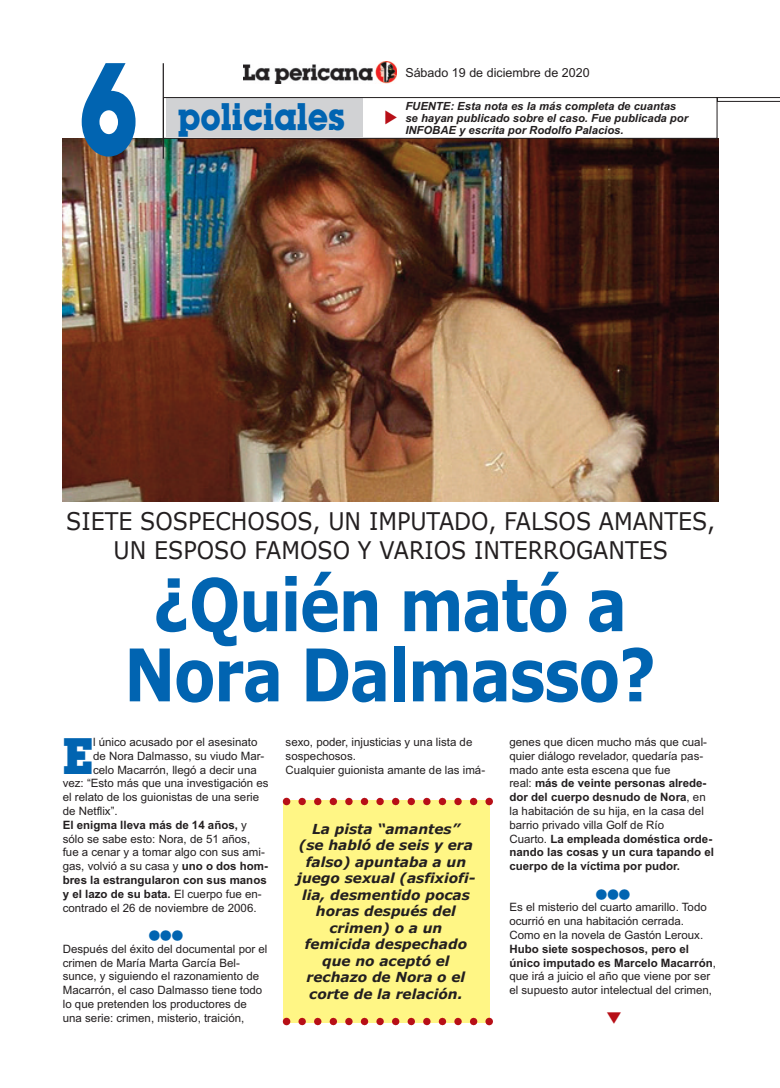
<style>
.page{position:relative;width:780px;height:1088px;background:#fff}
.page>*{position:absolute;margin:0;border:0;box-sizing:border-box;transform-origin:0 0}
.t1{font:700 113.38px "Lubalin";color:#0164b1;scale:.78 1}
.t2{font:700 72.62px/70.1px "Verdana";letter-spacing:-.025em;color:#0164b1;text-align:center;scale:.83 1}
.t3{font:700 44.88px "Lubalin";color:#0164b1}
.t4{font:700 33.62px "Lubalin";color:#0164b1;scale:.86 1}
.t5{font:24.25px/29.1px "Verdana";color:#231f20;text-align:center;scale:.91 1}
.t6{font:italic 700 13.75px/16.5px "Verdana";color:#231f20;text-align:center}
.t7{font:12.5px "Arial";color:#231f20}
.t8{font:11.5px/13.8px "Arial";color:#231f20}
.t9{font:700 11.5px "Arial";color:#231f20}
.t10{font:11.38px "Zapf Dingbats IT Cby BT";color:#0164b1}
.t11{font:italic 700 11.25px/12.2px "Arial";color:#231f20}
.s1{font-weight:400}
.s2{font-weight:700}
</style>
<div class="page">
<img style="left:63px;top:139px;width:655px;height:362px">
<div style="left:165px;top:97px;width:197px;height:40px;background:#d1d2d4"></div>
<div style="left:283px;top:800px;width:206px;height:223px;background:#fff685"></div>
<svg style="left:283px;top:798px;width:210px;height:7px"></svg>
<svg style="left:283px;top:1018px;width:210px;height:7px"></svg>
<div style="left:163px;top:97px;width:554px;height:42px;border:1px solid #231f20"></div>
<svg style="left:717px;top:97px;width:63px;height:5px"></svg>
<img style="left:244px;top:61px;width:152px;height:23px">
<hr style="left:163px;top:63px;width:1px;height:96px;background:#231f20">
<h1 class="t1" style="left:79px;top:49px;width:77px">6</h1>
<h3 class="t4" style="left:178px;top:99px;width:196px">policiales</h3>
<p class="t7" style="left:405px;top:65px;width:186px">Sábado 19 de diciembre de 2020</p>
<p class="t11" style="left:405px;top:100px;width:284px">FUENTE: Esta nota es la más completa de cuantas se hayan publicado sobre el caso. Fue publicada por<br>INFOBAE y escrita por Rodolfo Palacios.</p>
<h3 class="t5" style="left:66px;top:506px;width:714px">SIETE SOSPECHOSOS, UN IMPUTADO, FALSOS AMANTES,<br>UN ESPOSO FAMOSO Y VARIOS INTERROGANTES</h3>
<h2 class="t2" style="left:124px;top:567px;width:642px">¿Quién mató a<br>Nora Dalmasso?</h2>
<p class="t8" style="left:93px;top:735px;width:166px">l único acusado por el asesinato</p>
<p class="t8" style="left:93px;top:749px;width:173px">de Nora Dalmasso, su viudo Mar-</p>
<p class="t8" style="left:93px;top:763px;width:165px">celo Macarrón, llegó a decir una</p>
<p class="t8" style="left:63px;top:776px;width:207px">vez: “Esto más que una investigación es</p>
<p class="t8" style="left:63px;top:790px;width:198px">el relato de los guionistas de una serie</p>
<p class="t8" style="left:63px;top:804px;width:56px">de Netflix”.</p>
<p class="t9" style="left:63px;top:818px;width:186px">El enigma lleva más de 14 años, <span class="s1">y</span></p>
<p class="t8" style="left:63px;top:832px;width:189px">sólo se sabe esto: Nora, de 51 años,</p>
<p class="t8" style="left:63px;top:845px;width:203px">fue a cenar y a tomar algo con sus ami-</p>
<p class="t8" style="left:63px;top:859px;width:206px">gas, volvió a su casa y <span class="s2">uno o dos hom-</span></p>
<p class="t9" style="left:63px;top:873px;width:205px">bres la estrangularon con sus manos</p>
<p class="t9" style="left:63px;top:887px;width:200px">y el lazo de su bata. <span class="s1">El cuerpo fue en-</span></p>
<p class="t8" style="left:63px;top:901px;width:195px">contrado el 26 de noviembre de 2006.</p>
<p class="t10" style="left:149px;top:929px;width:36px">●●●</p>
<p class="t8" style="left:63px;top:942px;width:206px">Después del éxito del documental por el crimen de María Marta García Bel&shy;sunce, y siguiendo el razonamiento de Macarrón, el caso Dalmasso tiene todo lo que pretenden los productores de una serie: crimen, misterio, traición,</p>
<h3 class="t3" style="left:63px;top:732px;width:32px">E</h3>
<p class="t8" style="left:285px;top:735px;width:188px">sexo, poder, injusticias y una lista de sospechosos.</p>
<p class="t8" style="left:285px;top:763px;width:201px">Cualquier guionista amante de las imá-</p>
<p class="t6" style="left:296px;top:820px;width:180px">La pista “amantes”<br>(se habló de seis y era falso) apuntaba a un juego sexual (asfixiofi&shy;lia, desmentido pocas horas después del crimen) o a un femicida despechado que no aceptó el rechazo de Nora o el corte de la relación.</p>
<p class="t8" style="left:509px;top:735px;width:206px">genes que dicen mucho más que cual&shy;quier diálogo revelador, quedaría pas&shy;mado ante esta escena que fue<br>real: <span class="s2">más de veinte personas alrede&shy;dor del cuerpo desnudo de Nora</span>, en la habitación de su hija, en la casa del barrio privado villa Golf de Río<br>Cuarto. <span class="s2">La empleada doméstica orde&shy;nando las cosas y un cura tapando el cuerpo de la víctima por pudor.</span></p>
<p class="t10" style="left:596px;top:887px;width:36px">●●●</p>
<p class="t8" style="left:509px;top:900px;width:199px">Es el misterio del cuarto amarillo. Todo ocurrió en una habitación cerrada.<br>Como en la novela de Gastón Leroux.</p>
<p class="t8" style="left:509px;top:942px;width:208px"><span class="s2">Hubo siete sospechosos, pero el único imputado es Marcelo Macarrón</span>, que irá a juicio el año que viene por ser el supuesto autor intelectual del crimen,</p>
</div>
